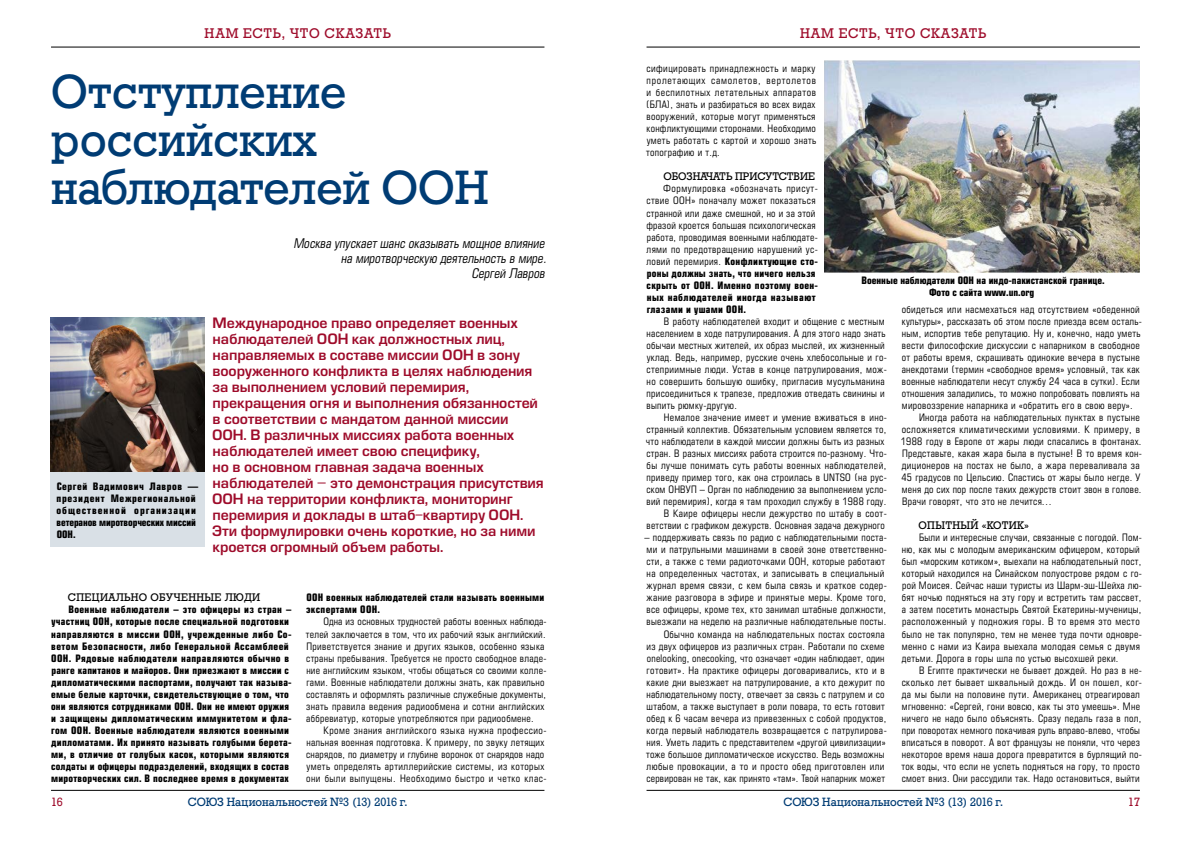
<style>
.page{position:relative;width:1191px;height:842px;background:#fff}
.page>*{position:absolute;margin:0;border:0;box-sizing:border-box;transform-origin:0 0}
.t1{font:48px/48px "Geo Slb 712 Medium CBT";color:#003c74}
.t2{font:14px/16px "Europe Demi C";letter-spacing:-.01em;color:#9e0b2a}
.t3{font:14px "Geo Slb 712 Medium CBT";letter-spacing:.055em;color:#9e0b2a}
.t4{font:italic 13px/15px "Europe Condensed C";color:#000;text-align:right}
.t5{font:12px "Geo Slb 712 Medium CBT";color:#003c74}
.t6{font:12px "Geo Slb 712 Medium CBT";color:#9e0b2a}
.t7{font:11px "Geo Slb 712 Medium CBT";letter-spacing:.03em;color:#000}
.t8{font:11px "Geo Slb 712 Medium CBT";color:#000}
.t9{font:10px/12px "Europe Condensed C";letter-spacing:.03em;color:#000}
.t10{font:700 10px/12px "Europe Condensed C";letter-spacing:.03em;color:#000}
.t11{font:700 10px/12px "Europe Condensed C";letter-spacing:.05em;color:#000}
.t12{font:700 10px/12px "Europe Condensed C";color:#000;text-align:center}
.s1{font-weight:700}
</style>
<div class="page">
<hr style="left:51px;top:790px;width:493px;height:1px;background:#000">
<hr style="left:646px;top:790px;width:494px;height:1px;background:#000">
<hr style="left:51px;top:47px;width:493px;height:1px;background:#000">
<hr style="left:646px;top:47px;width:494px;height:1px;background:#000">
<img style="left:50px;top:317px;width:154px;height:156px">
<div style="left:50px;top:473px;width:154px;height:74px;background:#d9e0e6"></div>
<img style="left:824px;top:60px;width:316px;height:212px">
<h2 class="t3" style="left:205px;top:25px;width:188px">НАМ ЕСТЬ, ЧТО СКАЗАТЬ</h2>
<h2 class="t3" style="left:800px;top:25px;width:188px">НАМ ЕСТЬ, ЧТО СКАЗАТЬ</h2>
<h1 class="t1" style="left:51px;top:67px;width:439px">Отступление российских наблюдателей ООН</h1>
<h3 class="t4" style="left:293px;top:235px;width:257px">Москва упускаетшанс оказывать мощное влияние на миротворческую деятельность в мире.<br>Сергей Лавров</h3>
<p class="t2" style="left:212px;top:314px;width:333px">Международное право определяет военных наблюдателей ООН как должностных лиц, направляемых в составе миссии ООН в зону вооруженного конфликта в целях наблюдения за выполнением условий перемирия, прекращения огня и выполнения обязанностей в соответствии с мандатом данной миссии ООН. В различных миссиях работа военных наблюдателей имеет свою специфику,<br>но в основном главная задача военных наблюдателей – это демонстрация присутствия ООН на территории конфликта, мониторинг перемирия и доклады в штаб-квартиру ООН.<br>Эти формулировки очень короткие, но за ними кроется огромный объем работы.</p>
<p class="t7" style="left:68px;top:591px;width:194px">СПЕЦИАЛЬНО ОБУЧЕННЫЕ ЛЮДИ</p>
<p class="t10" style="left:51px;top:603px;width:242px;text-indent:17px">Военные наблюдатели – это офицеры из стран – участниц ООН, которые после специальной подготовки направляются в миссии ООН, учрежденные либо Со&shy;ветом Безопасности, либо Генеральной Ассамблеей ООН. Рядовые наблюдатели направляются обычно в ранге капитанов и майоров. Они приезжают в миссии с дипломатическими паспортами, получают так называ&shy;емые белые карточки, свидетельствующие о том, что они являются сотрудниками ООН. Они не имеют оружия и защищены дипломатическим иммунитетом и фла&shy;гом ООН. Военные наблюдатели являются военными дипломатами. Их принято называть голубыми берета&shy;ми, в отличие от голубых касок, которыми являются солдаты и офицеры подразделений, входящих в состав миротворческих сил. В последнее время в документах</p>
<p class="t9" style="left:646px;top:62px;width:172px;text-align:justify">сифицировать принадлежность и марку пролетающих самолетов, вертолетов и беспилотных летательных аппаратов (БЛА), знать и разбираться во всех видах вооружений, которые могут применяться конфликтующими сторонами. Необходимо уметь работать с картой и хорошо знать топографию и т.д.</p>
<p class="t8" style="left:663px;top:170px;width:153px">ОБОЗНАЧАТЬ ПРИСУТСТВИЕ</p>
<p class="t9" style="left:646px;top:183px;width:173px;text-indent:17px">Формулировка «обозначать присут&shy;ствие ООН» поначалу может показаться странной или даже смешной, но и за этой фразой кроется большая психологическая работа, проводимая военными наблюдате&shy;лями по предотвращению нарушений ус&shy;ловий перемирия. <span class="s1">Конфликтующие сто&shy;роны должны знать, что ничего нельзя скрыть от ООН. Именно поэтому воен&shy;ных наблюдателей иногда называют глазами и ушами ООН.</span></p>
<p class="t9" style="left:646px;top:315px;width:242px;text-indent:17px">В работу наблюдателей входит и общение с местным населением в ходе патрулирования. А для этого надо знать обычаи местных жителей, их образ мыслей, их жизненный уклад. Ведь, например, русские очень хлебосольные и го&shy;степриимные люди. Устав в конце патрулирования, мож&shy;но совершить большую ошибку, пригласив мусульманина присоединиться к трапезе, предложив отведать свинины и выпить рюмку-другую.</p>
<p class="t9" style="left:646px;top:411px;width:242px;text-align:right">Немалое значение имеет и умение вживаться в ино&shy;странный коллектив. Обязательным условием является то, что наблюдатели в каждой миссии должны быть из разных стран. В разных миссиях работа строится по-разному. Что&shy;бы лучше понимать суть работы военных наблюдателей, приведу пример того, как она строилась в UNTSO (на рус&shy;ском ОНВУП – Орган по наблюдению за выполнением усло&shy;вий перемирия), когда я там проходил службу в 1988 году.<br>В Каире офицеры несли дежурство по штабу в соот&shy;ветствии с графиком дежурств. Основная задача дежурного</p>
<p class="t9" style="left:644px;top:531px;width:244px;text-align:right">– поддерживать связь по радио с наблюдательными поста&shy;ми и патрульными машинами в своей зоне ответственно&shy;сти, а также с теми радиоточками ООН, которые работают на определенных частотах, и записывать в специальный журнал время связи, с кем была связь и краткое содер&shy;жание разговора в эфире и принятые меры. Кроме того, все офицеры, кроме тех, кто занимал штабные должности, выезжали на неделю на различные наблюдательные посты.<br>Обычно команда на наблюдательных постах состояла<br>из двух офицеров из различных стран. Работали по схеме onelooking, onecooking, что означает «один наблюдает, один готовит». На практике офицеры договаривались, кто и в какие дни выезжает на патрулирование, а кто дежурит по наблюдательному посту, отвечает за связь с патрулем и со штабом, а также выступает в роли повара, то есть готовит обед к 6 часам вечера из привезенных с собой продуктов, когда первый наблюдатель возвращается с патрулирова&shy;ния. Уметь ладить с представителем «другой цивилизации» тоже большое дипломатическое искусство. Ведь возможны любые провокации, а то и просто обед приготовлен или сервирован не так, как принято «там». Твой напарник может</p>
<p class="t12" style="left:861px;top:274px;width:245px">Военные наблюдатели ООН на индо-пакистанской границе.<br>Фото с сайта www.un.org</p>
<p class="t9" style="left:901px;top:303px;width:240px">обидеться или насмехаться над отсутствием «обеденной</p>
<p class="t9" style="left:902px;top:315px;width:242px">культуры», рассказать об этом после приезда всем осталь-</p>
<p class="t9" style="left:902px;top:327px;width:240px">ным, испортив тебе репутацию. Ну и, конечно, надо уметь</p>
<p class="t9" style="left:902px;top:339px;width:240px">вести философские дискуссии с напарником в свободное</p>
<p class="t9" style="left:901px;top:351px;width:240px">от работы время, скрашивать одинокие вечера в пустыне</p>
<p class="t9" style="left:901px;top:363px;width:239px">анекдотами (термин «свободное время» условный, так как</p>
<p class="t9" style="left:902px;top:375px;width:239px">военные наблюдатели несут службу 24 часа в сутки). Если</p>
<p class="t9" style="left:901px;top:387px;width:239px">отношения заладились, то можно попробовать повлиять на</p>
<p class="t9" style="left:902px;top:399px;width:232px">мировоззрение напарника и «обратить его в свою веру».</p>
<p class="t9" style="left:919px;top:411px;width:222px">Иногда работа на наблюдательных пунктах в пустыне</p>
<p class="t9" style="left:901px;top:423px;width:240px">осложняется климатическими условиями. К примеру, в</p>
<p class="t9" style="left:900px;top:435px;width:242px">1988 году в Европе от жары люди спасались в фонтанах.</p>
<p class="t9" style="left:902px;top:447px;width:241px">Представьте, какая жара была в пустыне! В то время кон-</p>
<p class="t9" style="left:902px;top:459px;width:239px">диционеров на постах не было, а жара переваливала за</p>
<p class="t9" style="left:901px;top:471px;width:240px">45 градусов по Цельсию. Спастись от жары было негде. У</p>
<p class="t9" style="left:902px;top:483px;width:241px">меня до сих пор после таких дежурств стоит звон в голове.</p>
<p class="t9" style="left:902px;top:495px;width:152px">Врачи говорят, что это не лечится…</p>
<p class="t7" style="left:918px;top:519px;width:112px">ОПЫТНЫЙ «КОТИК»</p>
<p class="t9" style="left:901px;top:531px;width:242px;text-indent:17px">Были и интересные случаи, связанные с погодой. Пом&shy;ню, как мы с молодым американским офицером, который был «морским котиком», выехали на наблюдательный пост, который находился на Синайском полуострове рядом с го&shy;рой Моисея. Сейчас наши туристы из Шарм-эш-Шейха лю&shy;бят ночью подняться на эту гору и встретить там рассвет, а затем посетить монастырь Святой Екатерины-мученицы, расположенный у подножия горы. В то время это место было не так популярно, тем не менее туда почти одновре&shy;менно с нами из Каира выехала молодая семья с двумя детьми. Дорога в горы шла по устью высохшей реки.</p>
<p class="t9" style="left:901px;top:664px;width:242px;text-indent:18px">В Египте практически не бывает дождей. Но раз в не&shy;сколько лет бывает шквальный дождь. И он пошел, ког&shy;да мы были на половине пути. Американец отреагировал мгновенно: «Сергей, гони вовсю, как ты это умеешь». Мне ничего не надо было объяснять. Сразу педаль газа в пол, при поворотах немного покачивая руль вправо-влево, чтобы вписаться в поворот. А вот французы не поняли, что через некоторое время наша дорога превратится в бурлящий по&shy;ток воды, что если не успеть подняться на гору, то просто смоет вниз. Они рассудили так. Надо остановиться, выйти</p>
<p class="t11" style="left:57px;top:480px;width:143px">Сергей Вадимович Лавров — президент Межрегиональной общественной организации ветеранов миротворческих миссий<br>ООН.</p>
<p class="t10" style="left:306px;top:591px;width:240px">ООН военных наблюдателей стали называть военными экспертами ООН.</p>
<p class="t9" style="left:306px;top:616px;width:242px;text-indent:18px">Одна из основных трудностей работы военных наблюда&shy;телей заключается в том, что их рабочий язык английский.<br>Приветствуется знание и других языков, особенно языка страны пребывания. Требуется не просто свободное владе&shy;ние английским языком, чтобы общаться со своими колле&shy;гами. Военные наблюдатели должны знать, как правильно составлять и оформлять различные служебные документы, знать правила ведения радиообмена и сотни английских аббревиатур, которые употребляются при радиообмене.</p>
<p class="t9" style="left:306px;top:724px;width:242px;text-indent:17px">Кроме знания английского языка нужна профессио&shy;нальная военная подготовка. К примеру, по звуку летящих снарядов, по диаметру и глубине воронок от снарядов надо уметь определять артиллерийские системы, из которых они были выпущены. Необходимо быстро и четко клас-</p>
<p class="t6" style="left:51px;top:795px;width:13px">16</p>
<p class="t5" style="left:188px;top:795px;width:221px">СОЮЗ Национальностей №3 (13) 2016 г.</p>
<p class="t5" style="left:783px;top:795px;width:221px">СОЮЗ Национальностей №3 (13) 2016 г.</p>
<p class="t6" style="left:1128px;top:795px;width:13px">17</p>
</div>
